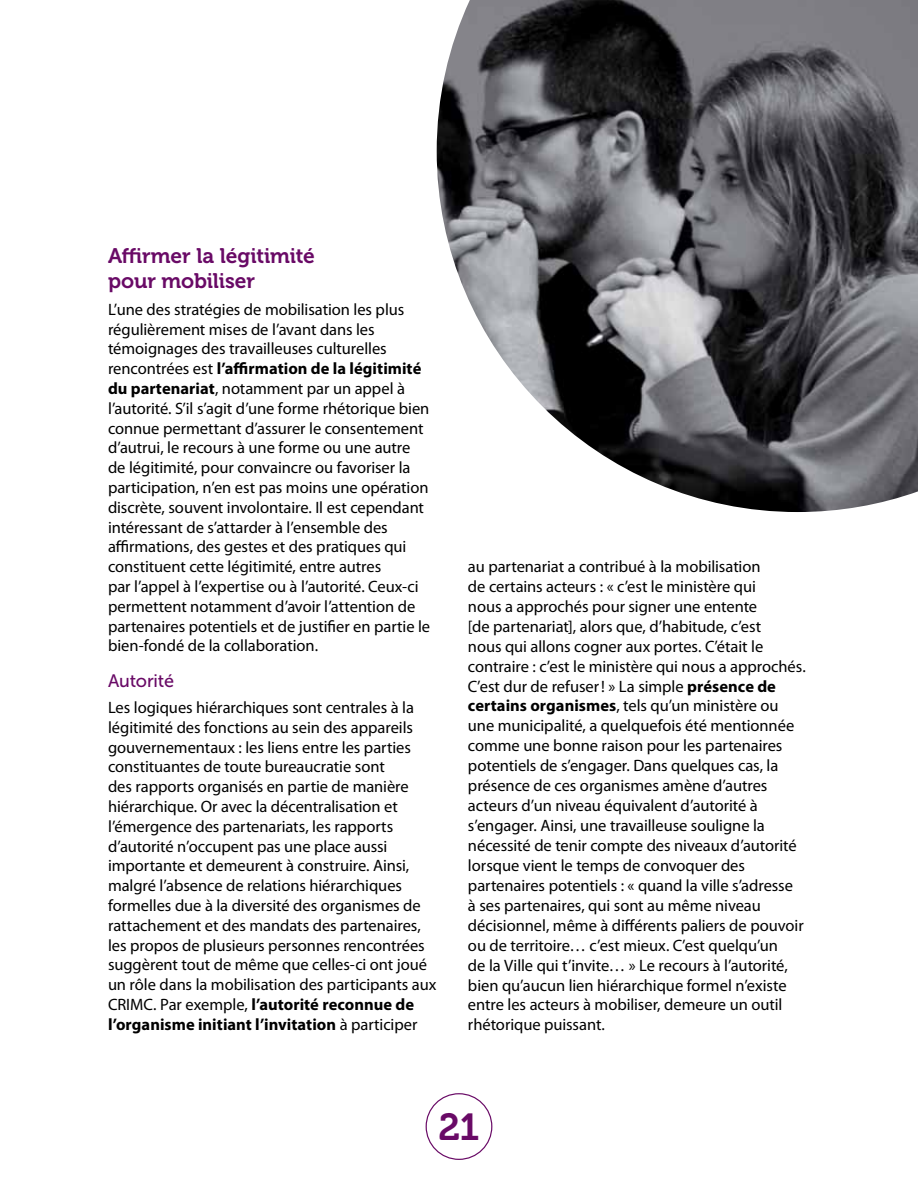
<style>
.page{position:relative;width:918px;height:1188px;background:#fff}
.page>*{position:absolute;margin:0;border:0;box-sizing:border-box;transform-origin:0 0}
.t1{font:37.5px "Museo 700";color:#690a66}
.t2{font:21px/25.2px "Museo 700";letter-spacing:-.005em;color:#690a66}
.t3{font:18px "Museo Sans 500";letter-spacing:-.01em;color:#690a66}
.t4{font:16.5px/19.8px "Myriad Pro";letter-spacing:-.005em;color:#000}
.s1{font-weight:700}
</style>
<div class="page">
<div style="left:426px;top:1093px;width:66px;height:67px;border:1px solid #690a66;border-radius:50%"></div>
<img style="left:437px;top:0;width:481px;height:512px">
<p class="t2" style="left:108px;top:243px;width:208px">Affirmer la légitimité pour mobiliser</p>
<p class="t4" style="left:108px;top:300px;width:324px">L’une des stratégies de mobilisation les plus régulièrement mises de l’avant dans les témoignages des travailleuses culturelles rencontrées est <span class="s1">l’affirmation de la légitimité du partenariat</span>, notamment par un appel à l’autorité. S’il s’agit d’une forme rhétorique bien connue permettant d’assurer le consentement d’autrui, le recours à une forme ou une autre de légitimité, pour convaincre ou favoriser la participation, n’en est pas moins une opération discrète, souvent involontaire. Il est cependant intéressant de s’attarder à l’ensemble des affirmations, des gestes et des pratiques qui constituent cette légitimité, entre autres<br>par l’appel à l’expertise ou à l’autorité. Ceux-ci permettent notamment d’avoir l’attention de partenaires potentiels et de justifier en partie le bien-fondé de la collaboration.</p>
<p class="t3" style="left:108px;top:670px;width:68px">Autorité</p>
<p class="t4" style="left:108px;top:698px;width:330px">Les logiques hiérarchiques sont centrales à la légitimité des fonctions au sein des appareils gouvernementaux : les liens entre les parties constituantes de toute bureaucratie sont<br>des rapports organisés en partie de manière hiérarchique. Or avec la décentralisation et l’émergence des partenariats, les rapports d’autorité n’occupent pas une place aussi importante et demeurent à construire. Ainsi, malgré l’absence de relations hiérarchiques formelles due à la diversité des organismes de rattachement et des mandats des partenaires, les propos de plusieurs personnes rencontrées suggèrent tout de même que celles-ci ont joué un rôle dans la mobilisation des participants aux CRIMC. Par exemple, <span class="s1">l’autorité reconnue de l’organisme initiant l’invitation</span> à participer</p>
<p class="t4" style="left:468px;top:557px;width:339px">au partenariat a contribué à la mobilisation<br>de certains acteurs : « c’est le ministère qui<br>nous a approchés pour signer une entente<br>[de partenariat], alors que, d’habitude, c’est<br>nous qui allons cogner aux portes. C’était le contraire : c’est le ministère qui nous a approchés.<br>C’est dur de refuser! » La simple <span class="s1">présence de certains organismes</span>, tels qu’un ministère ou une municipalité, a quelquefois été mentionnée comme une bonne raison pour les partenaires potentiels de s’engager. Dans quelques cas, la présence de ces organismes amène d’autres acteurs d’un niveau équivalent d’autorité à s’engager. Ainsi, une travailleuse souligne la nécessité de tenir compte des niveaux d’autorité lorsque vient le temps de convoquer des partenaires potentiels : « quand la ville s’adresse<br>à ses partenaires, qui sont au même niveau décisionnel, même à différents paliers de pouvoir ou de territoire… c’est mieux. C’est quelqu’un<br>de la Ville qui t’invite… » Le recours à l’autorité, bien qu’aucun lien hiérarchique formel n’existe entre les acteurs à mobiliser, demeure un outil rhétorique puissant.</p>
<h1 class="t1" style="left:439px;top:1106px;width:42px">21</h1>
</div>
